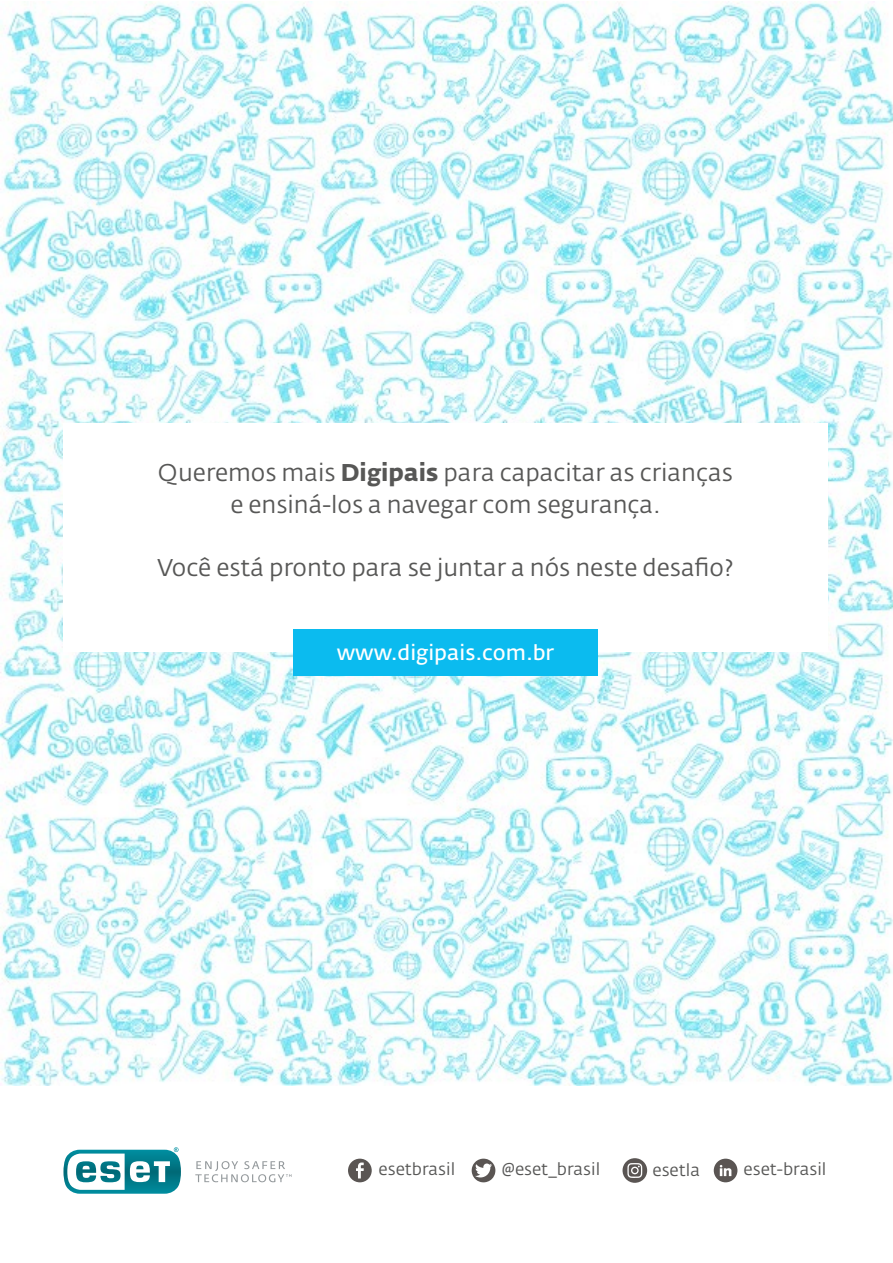
<style>
.page{position:relative;width:893px;height:1263px;background:#fff}
.page>*{position:absolute;margin:0;border:0;box-sizing:border-box;transform-origin:0 0}
.t1{font:24px "Fedra Sans Alt Pro";color:#575756}
.t2{font:600 21px "Fedra Sans Alt Pro";color:#fff}
.t3{font:16.95px "Fedra Sans Alt Pro";color:#575756}
.s1{font-weight:700}
</style>
<div class="page">
<img style="left:0;top:1px;width:893px;height:1085px">
<div style="left:63px;top:423px;width:765px;height:229px;background:#fff"></div>
<div style="left:293px;top:629px;width:305px;height:47px;background:#0bbbef"></div>
<svg style="left:195px;top:1161px;width:97px;height:21px"></svg>
<svg style="left:63px;top:1147px;width:118px;height:47px"></svg>
<svg style="left:348px;top:1158px;width:24px;height:24px"></svg>
<svg style="left:472px;top:1158px;width:23px;height:24px"></svg>
<svg style="left:622px;top:1158px;width:25px;height:25px"></svg>
<svg style="left:714px;top:1158px;width:23px;height:24px"></svg>
<p class="t1" style="left:158px;top:458px;width:576px">Queremos mais <span class="s1">Digipais</span> para capacitar as crianças</p>
<p class="t1" style="left:230px;top:489px;width:432px">e ensiná-los a navegar com segurança.</p>
<p class="t1" style="left:157px;top:552px;width:577px">Você está pronto para se juntar a nós neste desafio?</p>
<p class="t2" style="left:337px;top:639px;width:219px">www.digipais.com.br</p>
<p class="t3" style="left:379px;top:1159px;width:78px">esetbrasil</p>
<p class="t3" style="left:502px;top:1158px;width:100px">@eset_brasil</p>
<p class="t3" style="left:652px;top:1159px;width:49px">esetla</p>
<p class="t3" style="left:744px;top:1158px;width:84px">eset-brasil</p>
</div>
